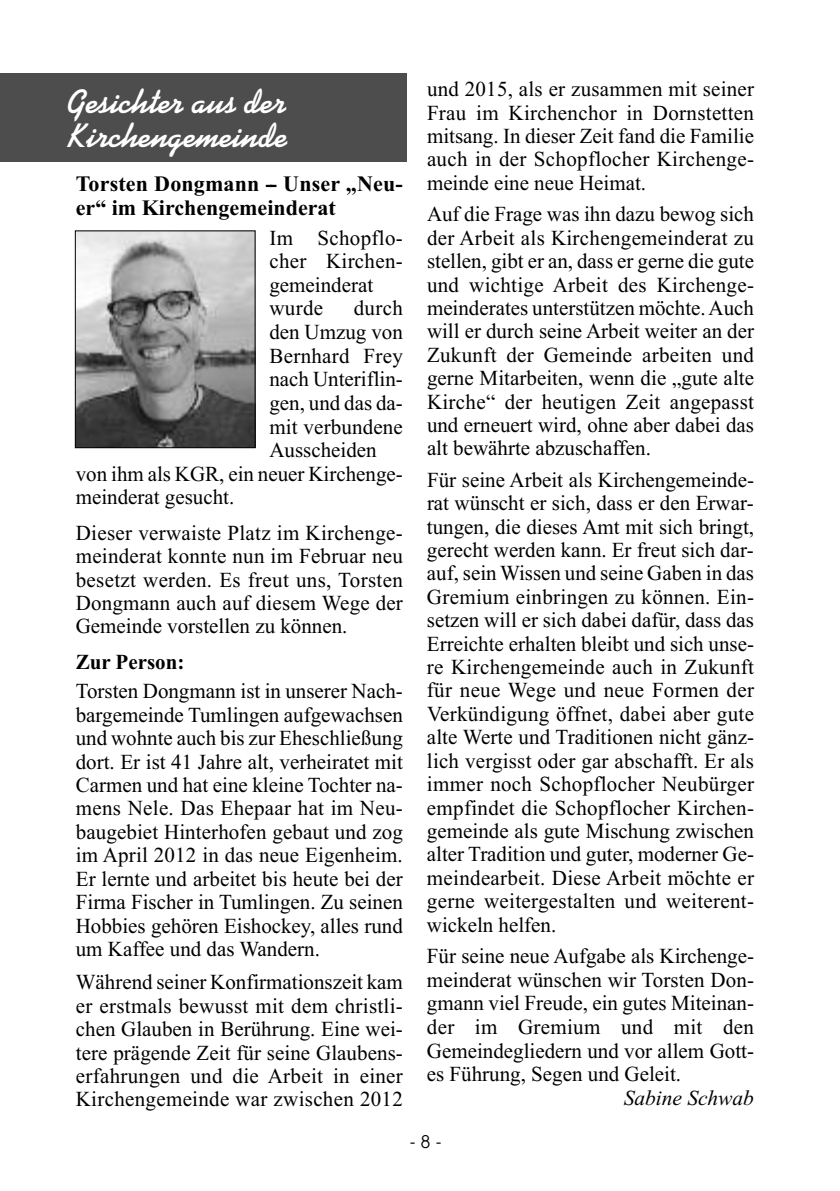
<style>
.page{position:relative;width:840px;height:1191px;background:#fff}
.page>*{position:absolute;margin:0;border:0;box-sizing:border-box;transform-origin:0 0}
.t1{font:700 34px/34px "Kaufmann BT";color:#fff}
.t2{font:700 22px/24px "Times New Roman";color:#000}
.t3{font:21.4px/23.4px "Times New Roman";color:#000;text-align:justify}
.t4{font:italic 21.4px "Times New Roman";color:#000}
.t5{font:700 21.4px "Times New Roman";color:#000}
.t6{font:18px "Avant Garde IT Cby BT";color:#000}
</style>
<div class="page">
<div style="left:0;top:74px;width:406px;height:88px;background:#4d4d4d"></div>
<img style="left:77px;top:233px;width:176px;height:213px">
<div style="left:75px;top:231px;width:180px;height:217px;border:1px solid #000"></div>
<h1 class="t1" style="left:68px;top:84px;width:222px">Gesichter aus der<br>Kirchengemeinde</h1>
<p class="t2" style="left:76px;top:171px;width:328px">Torsten Dongmann -- Unser „Neu&shy;er“ im Kirchengemeinderat</p>
<p class="t3" style="left:269px;top:225px;width:135px;text-align:left">Im Schopflo&shy;cher Kirchen&shy;gemeinderat wurde</p>
<p class="t3" style="left:353px;top:296px;width:51px">durch</p>
<p class="t3" style="left:269px;top:320px;width:135px">den Umzug von</p>
<p class="t3" style="left:269px;top:343px;width:135px">Bernhard Frey</p>
<p class="t3" style="left:269px;top:367px;width:135px">nach Unteriflin-</p>
<p class="t3" style="left:269px;top:391px;width:135px">gen, und das da-</p>
<p class="t3" style="left:269px;top:414px;width:135px">mit verbundene</p>
<p class="t3" style="left:269px;top:438px;width:109px">Ausscheiden</p>
<p class="t3" style="left:76px;top:461px;width:328px">von ihm als KGR, ein neuer Kirchenge-</p>
<p class="t3" style="left:76px;top:485px;width:160px">meinderat gesucht.</p>
<p class="t3" style="left:76px;top:520px;width:328px">Dieser verwaiste Platz im Kirchenge&shy;meinderat konnte nun im Februar neu besetzt werden. Es freut uns, Torsten Dongmann auch auf diesem Wege der Gemeinde vorstellen zu können.</p>
<p class="t5" style="left:76px;top:649px;width:110px">Zur Person:</p>
<p class="t3" style="left:76px;top:679px;width:328px">Torsten Dongmann ist in unserer Nach&shy;bargemeinde Tumlingen aufgewachsen und wohnte auch bis zur Eheschließung dort. Er ist 41 Jahre alt, verheiratet mit Carmen und hat eine kleine Tochter na&shy;mens Nele. Das Ehepaar hat im Neu&shy;baugebiet Hinterhofen gebaut und zog im April 2012 in das neue Eigenheim.<br>Er lernte und arbeitet bis heute bei der Firma Fischer in Tumlingen. Zu seinen Hobbies gehören Eishockey, alles rund um Kaffee und das Wandern.</p>
<p class="t3" style="left:76px;top:970px;width:328px">Während seiner Konfirmationszeit kam er erstmals bewusst mit dem christli&shy;chen Glauben in Berührung. Eine wei&shy;tere prägende Zeit für seine Glaubens&shy;erfahrungen und die Arbeit in einer Kirchengemeinde war zwischen 2012</p>
<p class="t3" style="left:427px;top:77px;width:328px">und 2015, als er zusammen mit seiner Frau im Kirchenchor in Dornstetten mitsang. In dieser Zeit fand die Familie auch in der Schopflocher Kirchenge&shy;meinde eine neue Heimat.</p>
<p class="t3" style="left:427px;top:202px;width:328px">Auf die Frage was ihn dazu bewog sich der Arbeit als Kirchengemeinderat zu stellen, gibt er an, dass er gerne die gute und wichtige Arbeit des Kirchenge&shy;meinderates unterstützen möchte.Auch will er durch seine Arbeit weiter an der Zukunft der Gemeinde arbeiten und gerne Mitarbeiten, wenn die „gute alte Kirche“ der heutigen Zeit angepasst und erneuert wird, ohne aber dabei das alt bewährte abzuschaffen.</p>
<p class="t3" style="left:426px;top:468px;width:328px">Für seine Arbeit als Kirchengemeinde&shy;rat wünscht er sich, dass er den Erwar&shy;tungen, die dieses Amt mit sich bringt, gerecht werden kann. Er freut sich dar&shy;auf, sein Wissen und seine Gaben in das Gremium einbringen zu können. Ein&shy;setzen will er sich dabei dafür, dass das Erreichte erhalten bleibt und sich unse&shy;re Kirchengemeinde auch in Zukunft für neue Wege und neue Formen der Verkündigung öffnet, dabei aber gute alte Werte und Traditionen nicht gänz&shy;lich vergisst oder gar abschafft. Er als immer noch Schopflocher Neubürger empfindet die Schopflocher Kirchen&shy;gemeinde als gute Mischung zwischen alter Tradition und guter, moderner Ge&shy;meindearbeit. Diese Arbeit möchte er gerne weitergestalten und weiterent&shy;wickeln helfen.</p>
<p class="t3" style="left:426px;top:944px;width:328px">Für seine neue Aufgabe als Kirchenge&shy;meinderat wünschen wir Torsten Don&shy;gmann viel Freude, ein gutes Miteinan&shy;der im Gremium und mit den Gemeindegliedern und vor allem Gott&shy;es Führung, Segen und Geleit.</p>
<p class="t4" style="left:623px;top:1085px;width:132px">Sabine Schwab</p>
<p class="t6" style="left:409px;top:1131px;width:33px">-8-</p>
</div>
